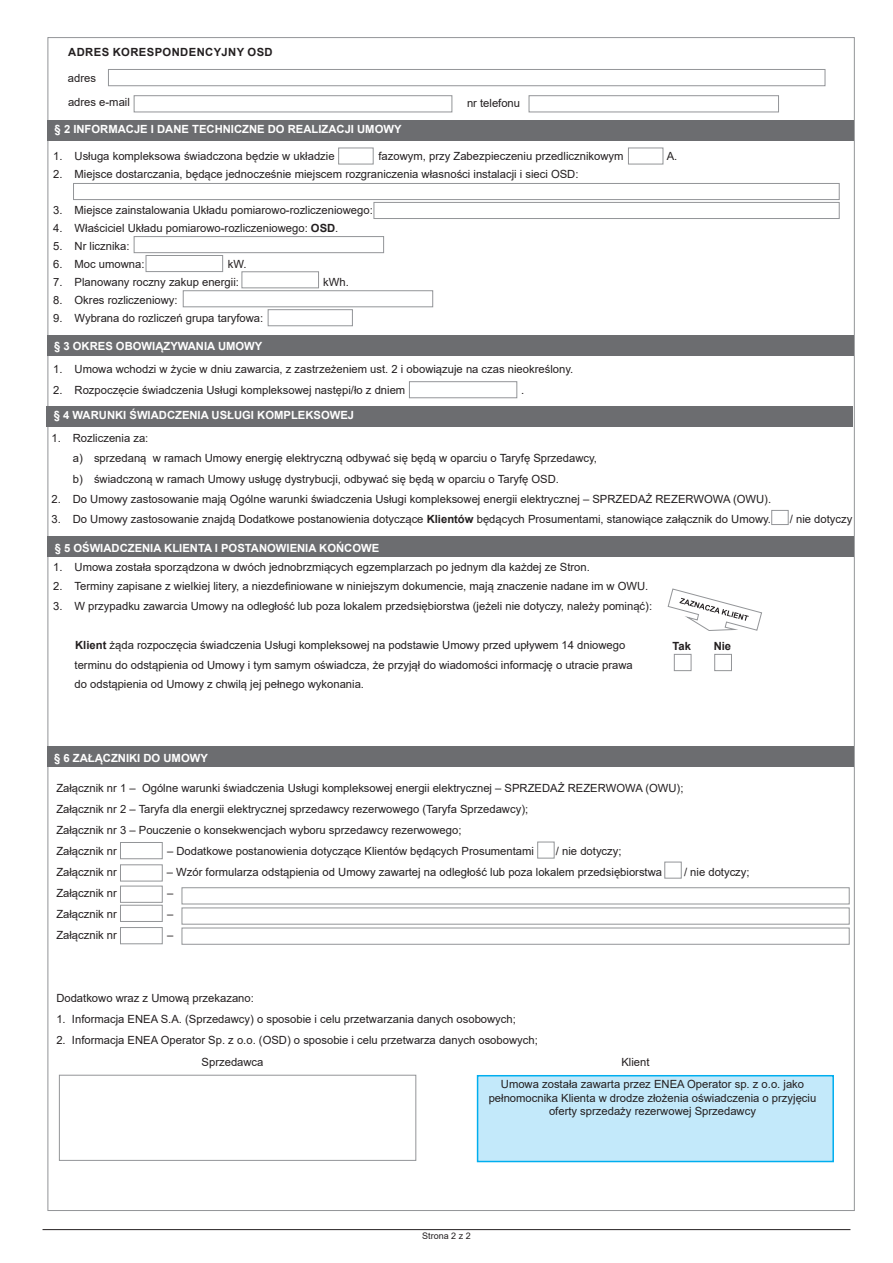
<style>
.page{position:relative;width:893px;height:1263px;background:#fff}
.page>*{position:absolute;margin:0;border:0;box-sizing:border-box;transform-origin:0 0}
.t1{font:11.25px/21px "Arial";color:#231f20}
.t2{font:700 11.25px "Arial";color:#fff}
.t3{font:700 11.25px "Arial";letter-spacing:.035em;color:#231f20}
.t4{font:9px "Arial";color:#231f20}
.s1{font-weight:700}
</style>
<div class="page">
<hr style="left:43px;top:1229px;width:807px;height:1px;background:#231f20">
<div style="left:47px;top:120px;width:807px;height:21px;background:#6c6d70"></div>
<div style="left:73px;top:183px;width:767px;height:17px;border:1px solid #939598"></div>
<div style="left:134px;top:236px;width:250px;height:17px;border:1px solid #939598"></div>
<div style="left:183px;top:290px;width:250px;height:17px;border:1px solid #939598"></div>
<div style="left:268px;top:309px;width:85px;height:17px;border:1px solid #939598"></div>
<div style="left:242px;top:271px;width:77px;height:17px;border:1px solid #939598"></div>
<div style="left:146px;top:255px;width:77px;height:17px;border:1px solid #939598"></div>
<div style="left:374px;top:202px;width:466px;height:17px;border:1px solid #939598"></div>
<div style="left:47px;top:335px;width:806px;height:21px;background:#6c6d70"></div>
<div style="left:47px;top:406px;width:806px;height:20px;background:#6c6d70"></div>
<div style="left:338px;top:148px;width:36px;height:16px;border:1px solid #939598"></div>
<div style="left:628px;top:148px;width:35px;height:16px;border:1px solid #939598"></div>
<div style="left:108px;top:69px;width:717px;height:17px;border:1px solid #939598"></div>
<div style="left:134px;top:95px;width:318px;height:17px;border:1px solid #939598"></div>
<div style="left:529px;top:95px;width:250px;height:17px;border:1px solid #939598"></div>
<div style="left:409px;top:381px;width:108px;height:17px;border:1px solid #939598"></div>
<div style="left:771px;top:510px;width:18px;height:15px;border:1px solid #939598"></div>
<div style="left:48px;top:537px;width:806px;height:20px;background:#6c6d70"></div>
<svg style="left:667px;top:588px;width:95px;height:43px"></svg>
<div style="left:714px;top:654px;width:18px;height:17px;border:1px solid #939598"></div>
<div style="left:674px;top:654px;width:17px;height:17px;border:1px solid #939598"></div>
<div style="left:48px;top:747px;width:806px;height:20px;background:#6c6d70"></div>
<div style="left:120px;top:842px;width:43px;height:17px;border:1px solid #939598"></div>
<div style="left:120px;top:864px;width:43px;height:17px;border:1px solid #939598"></div>
<div style="left:120px;top:886px;width:43px;height:17px;border:1px solid #939598"></div>
<div style="left:120px;top:905px;width:43px;height:17px;border:1px solid #939598"></div>
<div style="left:120px;top:927px;width:43px;height:17px;border:1px solid #939598"></div>
<div style="left:182px;top:928px;width:668px;height:17px;border:1px solid #939598"></div>
<div style="left:182px;top:887px;width:668px;height:17px;border:1px solid #939598"></div>
<div style="left:537px;top:842px;width:17px;height:16px;border:1px solid #939598"></div>
<div style="left:182px;top:907px;width:668px;height:17px;border:1px solid #939598"></div>
<div style="left:59px;top:1075px;width:357px;height:86px;border:1px solid #939598"></div>
<div style="left:477px;top:1075px;width:357px;height:87px;background:#c3e9fa;border:2px solid #00aeef"></div>
<div style="left:664px;top:862px;width:18px;height:16px;border:1px solid #939598"></div>
<p class="t3" style="left:68px;top:44px;width:206px">ADRES KORESPONDENCYJNY OSD</p>
<p class="t1" style="left:68px;top:67px;width:30px">adres</p>
<p class="t1" style="left:68px;top:91px;width:63px">adres e-mail</p>
<p class="t1" style="left:467px;top:93px;width:55px">nr telefonu</p>
<p class="t2" style="left:55px;top:121px;width:348px">§ 2 INFORMACJE I DANE TECHNICZNE DO REALIZACJI UMOWY</p>
<p class="t1" style="left:53px;top:145px;width:283px">1. Usługa kompleksowa świadczona będzie w układzie</p>
<p class="t1" style="left:378px;top:145px;width:247px">fazowym, przy Zabezpieczeniu przedlicznikowym</p>
<p class="t1" style="left:667px;top:145px;width:12px">A.</p>
<p class="t1" style="left:53px;top:163px;width:527px">2. Miejsce dostarczania, będące jednocześnie miejscem rozgraniczenia własności instalacji i sieci OSD:</p>
<p class="t1" style="left:53px;top:199px;width:321px">3. Miejsce zainstalowania Układu pomiarowo-rozliczeniowego:</p>
<p class="t1" style="left:53px;top:217px;width:287px">4. Właściciel Układu pomiarowo-rozliczeniowego: <span class="s1">OSD</span>.</p>
<p class="t1" style="left:53px;top:235px;width:78px">5. Nr licznika:</p>
<p class="t1" style="left:53px;top:253px;width:93px">6. Moc umowna:</p>
<p class="t1" style="left:228px;top:253px;width:20px">kW.</p>
<p class="t1" style="left:53px;top:271px;width:187px">7. Planowany roczny zakup energii:</p>
<p class="t1" style="left:323px;top:271px;width:27px">kWh.</p>
<p class="t1" style="left:53px;top:289px;width:126px">8. Okres rozliczeniowy:</p>
<p class="t1" style="left:53px;top:307px;width:212px">9. Wybrana do rozliczeń grupa taryfowa:</p>
<p class="t2" style="left:54px;top:338px;width:210px">§ 3 OKRES OBOWIĄZYWANIA UMOWY</p>
<p class="t1" style="left:53px;top:359px;width:522px">1. Umowa wchodzi w życie w dniu zawarcia, z zastrzeżeniem ust. 2 i obowiązuje na czas nieokreślony.</p>
<p class="t1" style="left:53px;top:379px;width:354px">2. Rozpoczęcie świadczenia Usługi kompleksowej następi/ło z dniem</p>
<p class="t1" style="left:521px;top:379px;width:5px">.</p>
<p class="t2" style="left:54px;top:407px;width:302px">§ 4 WARUNKI ŚWIADCZENIA USŁUGI KOMPLEKSOWEJ</p>
<p class="t1" style="left:73px;top:428px;width:526px;line-height:20.2px;text-indent:-21px">1. Rozliczenia za:<br>a) sprzedaną w ramach Umowy energię elektryczną odbywać się będą w oparciu o Taryfę Sprzedawcy, b) świadczoną w ramach Umowy usługę dystrybucji, odbywać się będą w oparciu o Taryfę OSD.</p>
<p class="t1" style="left:51px;top:488px;width:721px">2. Do Umowy zastosowanie mają Ogólne warunki świadczenia Usługi kompleksowej energii elektrycznej – SPRZEDAŻ REZERWOWA (OWU).</p>
<p class="t1" style="left:51px;top:508px;width:721px">3. Do Umowy zastosowanie znajdą Dodatkowe postanowienia dotyczące <span class="s1">Klientów</span> będących Prosumentami, stanowiące załącznik do Umowy.</p>
<p class="t1" style="left:790px;top:508px;width:64px">/ nie dotyczy</p>
<p class="t2" style="left:55px;top:540px;width:326px">§ 5 OŚWIADCZENIA KLIENTA I POSTANOWIENIA KOŃCOWE</p>
<p class="t1" style="left:53px;top:556px;width:538px">1. Umowa została sporządzona w dwóch jednobrzmiących egzemplarzach po jednym dla każdej ze Stron.</p>
<p class="t1" style="left:53px;top:576px;width:597px">2. Terminy zapisane z wielkiej litery, a niezdefiniowane w niniejszym dokumencie, mają znaczenie nadane im w OWU.</p>
<p class="t1" style="left:53px;top:595px;width:600px">3. W przypadku zawarcia Umowy na odległość lub poza lokalem przedsiębiorstwa (jeżeli nie dotyczy, należy pominąć):</p>
<p class="t1" style="left:75px;top:635px;width:560px;line-height:19.5px"><span class="s1">Klient</span> żąda rozpoczęcia świadczenia Usługi kompleksowej na podstawie Umowy przed upływem 14 dniowego terminu do odstąpienia od Umowy i tym samym oświadcza, że przyjął do wiadomości informację o utracie prawa do odstąpienia od Umowy z chwilą jej pełnego wykonania.</p>
<p class="t3" style="left:672px;top:638px;width:20px">Tak</p>
<p class="t3" style="left:714px;top:638px;width:19px">Nie</p>
<p class="t2" style="left:54px;top:750px;width:155px">§ 6 ZAŁĄCZNIKI DO UMOWY</p>
<p class="t1" style="left:56px;top:777px;width:629px">Załącznik nr 1 – Ogólne warunki świadczenia Usługi kompleksowej energii elektrycznej – SPRZEDAŻ REZERWOWA (OWU); Załącznik nr 2 – Taryfa dla energii elektrycznej sprzedawcy rezerwowego (Taryfa Sprzedawcy);<br>Załącznik nr 3 – Pouczenie o konsekwencjach wyboru sprzedawcy rezerwowego;<br>Załącznik nr</p>
<p class="t2" style="left:70px;top:755px;width:199px">§ 6 POSTANOWIENIA DODATKOWE /</p>
<p class="t1" style="left:167px;top:840px;width:369px">– Dodatkowe postanowienia dotyczące Klientów będących Prosumentami</p>
<p class="t1" style="left:556px;top:840px;width:67px">/ nie dotyczy;</p>
<p class="t1" style="left:56px;top:861px;width:62px">Załącznik nr</p>
<p class="t1" style="left:167px;top:861px;width:497px">– Wzór formularza odstąpienia od Umowy zawartej na odległość lub poza lokalem przedsiębiorstwa</p>
<p class="t1" style="left:684px;top:861px;width:67px">/ nie dotyczy;</p>
<p class="t1" style="left:56px;top:882px;width:62px">Załącznik nr</p>
<p class="t1" style="left:167px;top:882px;width:8px">–</p>
<p class="t1" style="left:56px;top:903px;width:62px">Załącznik nr</p>
<p class="t1" style="left:167px;top:903px;width:8px">–</p>
<p class="t1" style="left:56px;top:924px;width:62px">Załącznik nr</p>
<p class="t1" style="left:167px;top:924px;width:8px">–</p>
<p class="t1" style="left:56px;top:987px;width:199px">Dodatkowo wraz z Umową przekazano:</p>
<p class="t1" style="left:56px;top:1008px;width:461px">1. Informacja ENEA S.A. (Sprzedawcy) o sposobie i celu przetwarzania danych osobowych;</p>
<p class="t1" style="left:202px;top:1028px;width:338px;line-height:22.2px;text-indent:-145px">2. Informacja ENEA Operator Sp. z o.o. (OSD) o sposobie i celu przetwarza danych osobowych;<br>Sprzedawca</p>
<p class="t1" style="left:501px;top:1050px;width:305px;line-height:22.5px;text-indent:121px">Klient<br>Umowa została zawarta przez ENEA Operator sp. z o.o. jako</p>
<p class="t1" style="left:489px;top:1091px;width:329px;line-height:13.5px;text-align:center">pełnomocnika Klienta w drodze złożenia oświadczenia o przyjęciu oferty sprzedaży rezerwowej Sprzedawcy</p>
<p class="t4" style="left:422px;top:1230px;width:50px">Strona 2 z 2</p>
</div>
